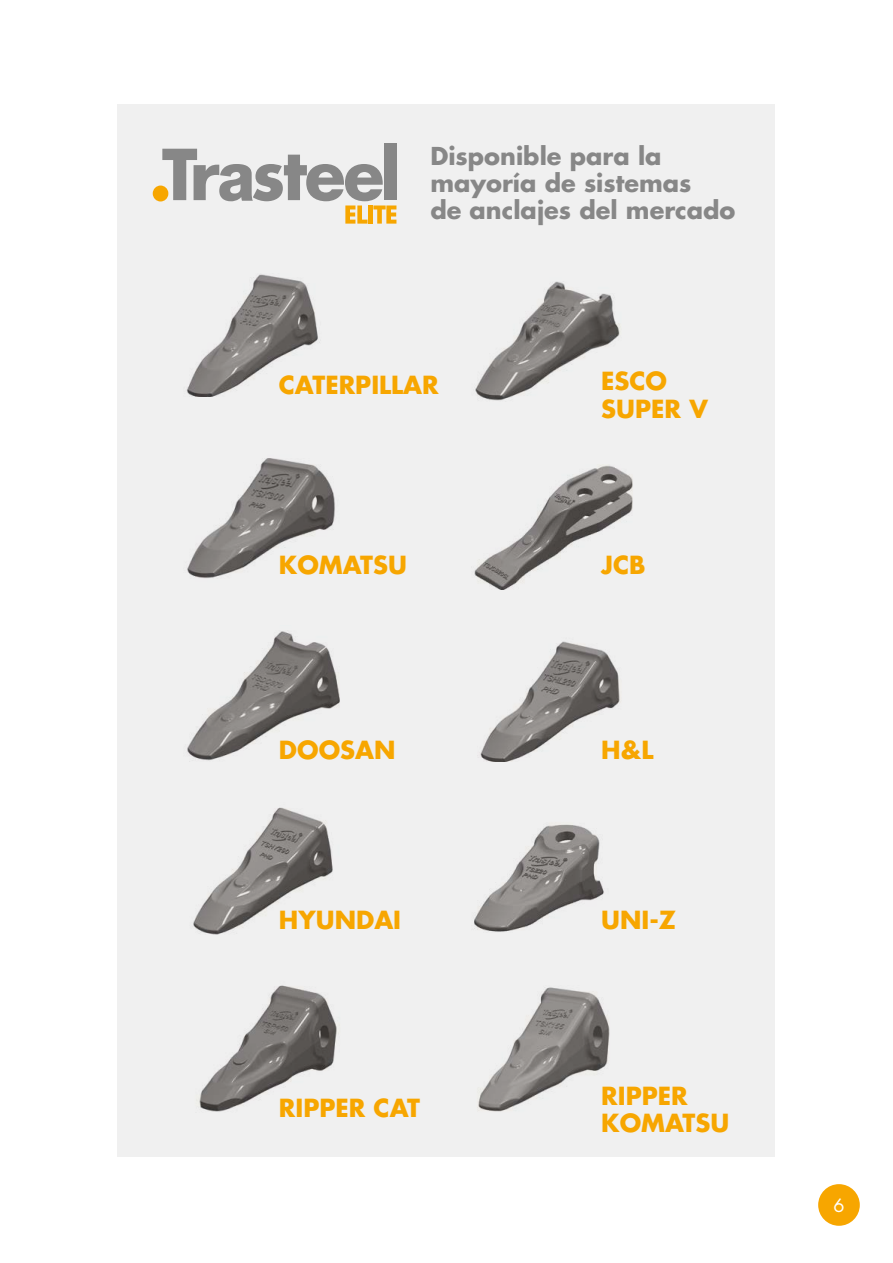
<style>
.page{position:relative;width:893px;height:1263px;background:#fff}
.page>*{position:absolute;margin:0;border:0;box-sizing:border-box;transform-origin:0 0}
.t1{font:700 24.3px/27.8px "Futura Std";color:#f7a600}
.t2{font:700 24px/27px "Futura Std";color:#878787}
.t3{font:18px "Futura Std";color:#fff}
</style>
<div class="page">
<div style="left:818px;top:1184px;width:42px;height:42px;background:#f7a600;border-radius:50%"></div>
<div style="left:118px;top:104px;width:657px;height:1053px;background:#f0f0f0"></div>
<div style="left:153px;top:186px;width:15px;height:15px;background:#f7a600;border-radius:8px"></div>
<div style="left:384px;top:144px;width:12px;height:56px;background:#878787"></div>
<svg style="left:162px;top:149px;width:234px;height:75px"></svg>
<img style="left:474px;top:824px;width:130px;height:108px">
<img style="left:193px;top:807px;width:140px;height:127px">
<img style="left:199px;top:985px;width:140px;height:127px">
<img style="left:477px;top:987px;width:133px;height:125px">
<img style="left:187px;top:631px;width:153px;height:130px">
<img style="left:480px;top:641px;width:140px;height:121px">
<img style="left:187px;top:458px;width:148px;height:120px">
<img style="left:474px;top:465px;width:159px;height:124px">
<img style="left:186px;top:274px;width:134px;height:123px">
<img style="left:475px;top:281px;width:145px;height:120px">
<p class="t2" style="left:430px;top:142px;width:307px">Disponible para la mayoría de sistemas<br>de anclajes del mercado</p>
<p class="t1" style="left:279px;top:371px;width:161px">CATERPILLAR</p>
<p class="t1" style="left:601px;top:367px;width:108px">ESCO<br>SUPER V</p>
<p class="t1" style="left:279px;top:551px;width:130px">KOMATSU</p>
<p class="t1" style="left:601px;top:551px;width:46px">JCB</p>
<p class="t1" style="left:279px;top:736px;width:118px">DOOSAN</p>
<p class="t1" style="left:601px;top:736px;width:54px">H&amp;L</p>
<p class="t1" style="left:279px;top:906px;width:124px">HYUNDAI</p>
<p class="t1" style="left:601px;top:906px;width:76px">UNI-Z</p>
<p class="t1" style="left:279px;top:1094px;width:143px">RIPPER CAT</p>
<p class="t1" style="left:601px;top:1081px;width:130px">RIPPER<br>KOMATSU</p>
<p class="t3" style="left:833px;top:1194px;width:13px">6</p>
</div>
